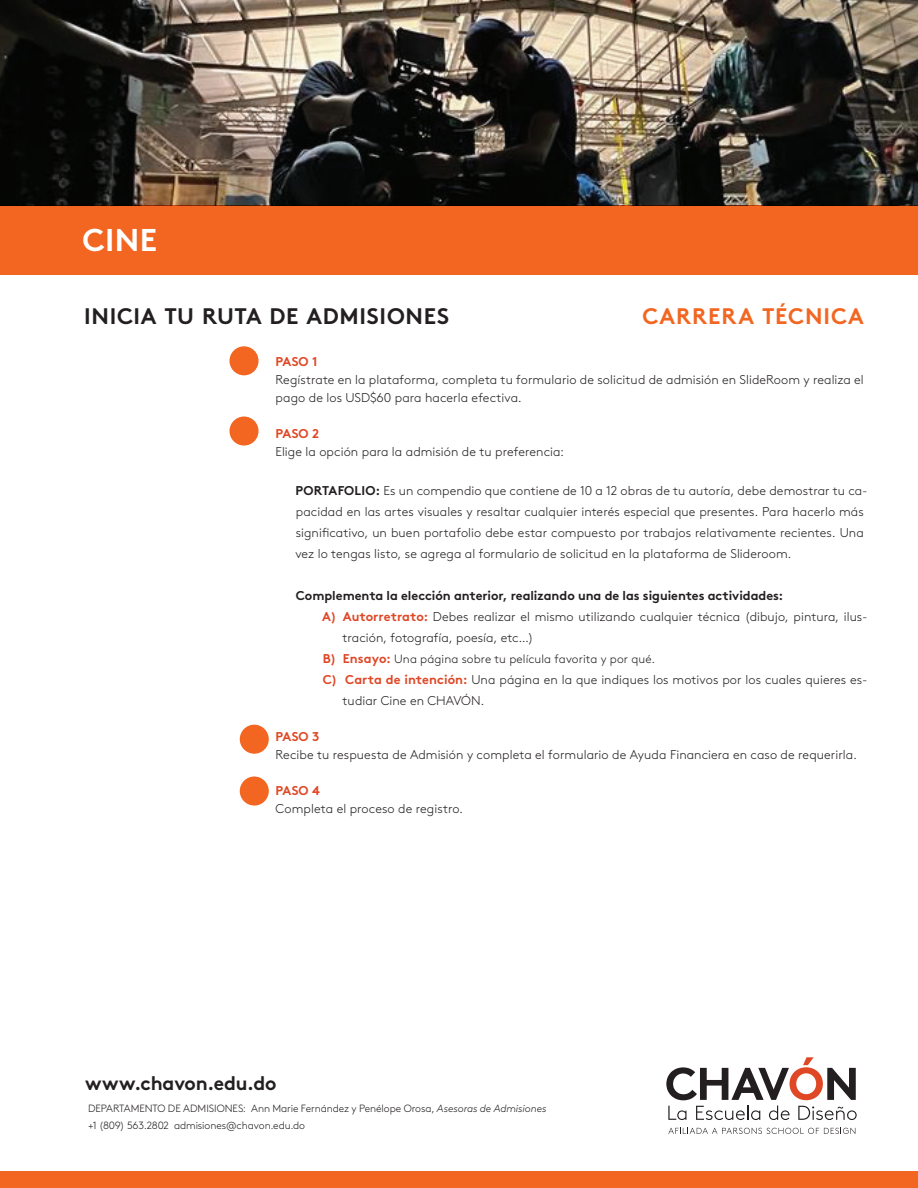
<style>
.page{position:relative;width:918px;height:1188px;background:#fff}
.page>*{position:absolute;margin:0;border:0;box-sizing:border-box;transform-origin:0 0}
.t1{font:700 31.5px "Brown Pro";color:#fff}
.t2{font:700 22.5px "Brown Pro";letter-spacing:.03em;color:#231f20}
.t3{font:700 22.5px "Brown Pro";letter-spacing:.045em;color:#f36621}
.t4{font:700 19.5px "Brown Pro";letter-spacing:-.005em;color:#231f20}
.t5{font:300 12.75px/21px "Brown Pro";letter-spacing:.005em;color:#231f20}
.t6{font:700 12.75px "Brown Pro";letter-spacing:-.005em;color:#231f20}
.t7{font:700 12.75px "Brown Pro";letter-spacing:.005em;color:#df4725}
.t8{font:300 12px "Brown Pro";letter-spacing:.01em;color:#231f20}
.t9{font:300 10.5px/16.5px "Brown Pro";letter-spacing:-.005em;color:#231f20}
.s1{font-weight:700}
.s2{font-weight:700;color:#df4725}
.s3{font-weight:700;font-size:12.75px;color:#df4725}
.s4{font-style:italic}
</style>
<div class="page">
<img style="left:0;top:0;width:918px;height:205px">
<div style="left:0;top:205px;width:918px;height:70px;background:#f36621"></div>
<div style="left:229px;top:346px;width:30px;height:29px;background:#f36621;border-radius:50%"></div>
<div style="left:229px;top:417px;width:30px;height:29px;background:#f36621;border-radius:50%"></div>
<div style="left:240px;top:725px;width:29px;height:29px;background:#f36621;border-radius:50%"></div>
<div style="left:240px;top:777px;width:29px;height:29px;background:#f36621;border-radius:50%"></div>
<svg style="left:668px;top:1106px;width:19px;height:14px"></svg>
<svg style="left:696px;top:1106px;width:64px;height:14px"></svg>
<svg style="left:769px;top:1106px;width:21px;height:14px"></svg>
<svg style="left:798px;top:1106px;width:59px;height:14px"></svg>
<svg style="left:668px;top:1128px;width:187px;height:6px"></svg>
<svg style="left:666px;top:1057px;width:190px;height:43px"></svg>
<div style="left:0;top:1171px;width:918px;height:17px;background:#f36621"></div>
<h1 class="t1" style="left:82px;top:215px;width:76px">CINE</h1>
<h2 class="t2" style="left:84px;top:298px;width:366px">INICIA TU RUTA DE ADMISIONES</h2>
<h2 class="t3" style="left:642px;top:297px;width:223px">CARRERA TÉCNICA</h2>
<p class="t7" style="left:276px;top:351px;width:43px">PASO 1</p>
<p class="t5" style="left:275px;top:370px;width:590px;line-height:18px">Regístrate en la plataforma, completa tu formulario de solicitud de admisión en SlideRoom y realiza el pago de los USD$60 para hacerla efectiva.</p>
<p class="t7" style="left:276px;top:423px;width:45px">PASO 2</p>
<p class="t5" style="left:275px;top:440px;width:290px">Elige la opción para la admisión de tu preferencia:</p>
<p class="t5" style="left:295px;top:479px;width:574px"><span class="s1">PORTAFOLIO:</span> Es un compendio que contiene de 10 a 12 obras de tu autoría, debe demostrar tu ca&shy;pacidad en las artes visuales y resaltar cualquier interés especial que presentes. Para hacerlo más significativo, un buen portafolio debe estar compuesto por trabajos relativamente recientes. Una vez lo tengas listo, se agrega al formulario de solicitud en la plataforma de Slideroom.</p>
<p class="t6" style="left:296px;top:585px;width:489px">Complementa la elección anterior, realizando una de las siguientes actividades:</p>
<p class="t5" style="left:322px;top:605px;width:547px"><span class="s2">A) Autorretrato:</span> Debes realizar el mismo utilizando cualquier técnica (dibujo, pintura, ilus-</p>
<p class="t5" style="left:343px;top:626px;width:192px">tración, fotografía, poesía, etc…)</p>
<p class="t8" style="left:323px;top:650px;width:334px"><span class="s3">B) Ensayo:</span> Una página sobre tu película favorita y por qué.</p>
<p class="t5" style="left:343px;top:668px;width:526px;text-indent:-20px"><span class="s2">C) Carta de intención:</span> Una página en la que indiques los motivos por los cuales quieres es&shy;tudiar Cine en CHAVÓN.</p>
<p class="t7" style="left:276px;top:726px;width:45px">PASO 3</p>
<p class="t5" style="left:276px;top:743px;width:583px">Recibe tu respuesta de Admisión y completa el formulario de Ayuda Financiera en caso de requerirla.</p>
<p class="t7" style="left:276px;top:780px;width:46px">PASO 4</p>
<p class="t5" style="left:276px;top:797px;width:189px">Completa el proceso de registro.</p>
<h3 class="t4" style="left:85px;top:1067px;width:193px">www.chavon.edu.do</h3>
<p class="t9" style="left:88px;top:1099px;width:460px">DEPARTAMENTO DE ADMISIONES: Ann Marie Fernández y Penélope Orosa, <span class="s4">Asesoras de Admisiones </span>+1 (809) 563.2802 admisiones@chavon.edu.do</p>
</div>
